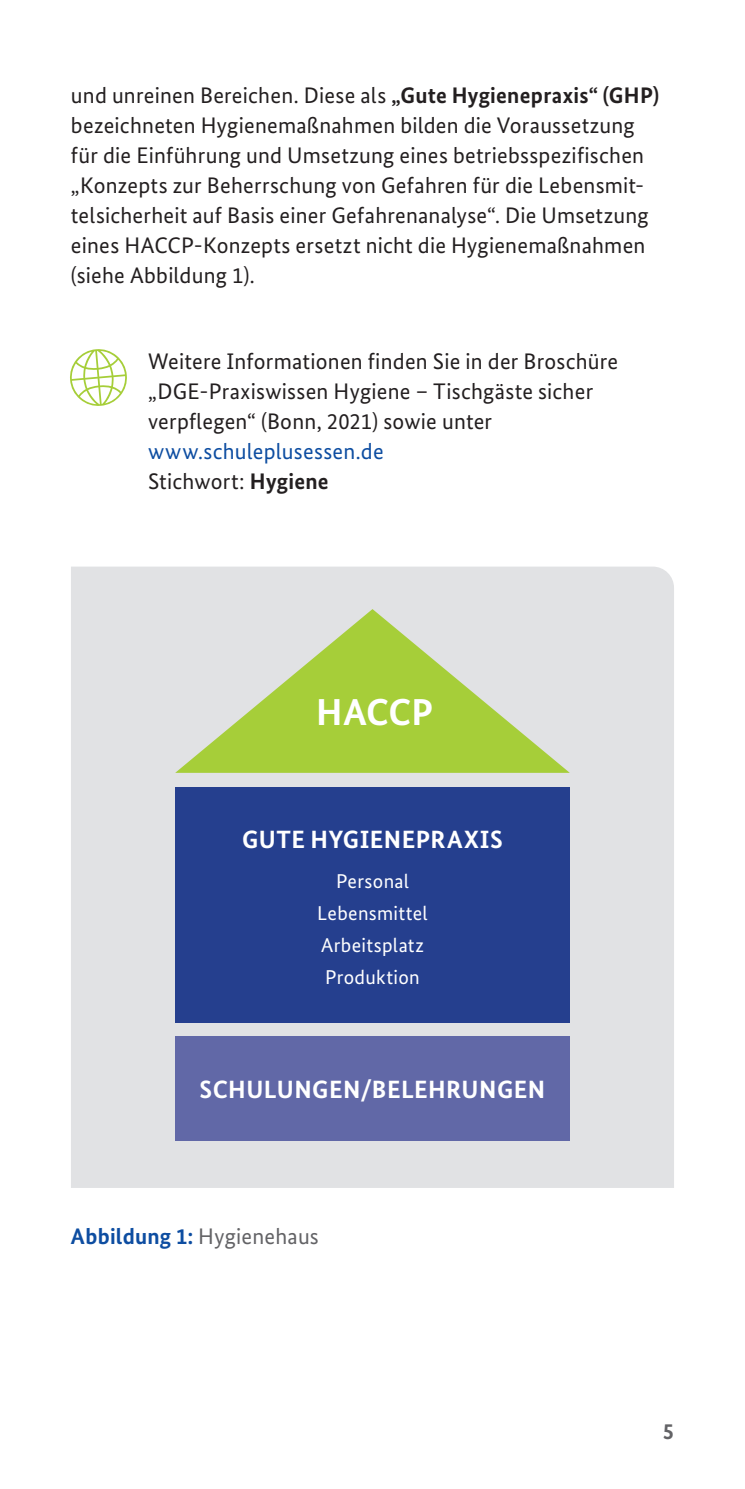
<style>
.page{position:relative;width:745px;height:1489px;background:#fff}
.page>*{position:absolute;margin:0;border:0;box-sizing:border-box;transform-origin:0 0}
.t1{font:700 37.5px "Bundes Sans";color:#fff}
.t2{font:700 25px "Bundes Sans";letter-spacing:.02em;color:#fff}
.t3{font:22.5px/30px "Bundes Sans";letter-spacing:.01em;color:#231f20}
.t4{font:22.5px/30px "Bundes Sans";letter-spacing:.01em;color:#0d4da1}
.t5{font:700 22.5px "Bundes Sans";letter-spacing:.01em;color:#0d4da1}
.t6{font:700 22.5px "Bundes Sans";color:#636366}
.t7{font:20px/32px "Bundes Sans";letter-spacing:.015em;color:#fff;text-align:center}
.s1{font-weight:700}
.s2{color:#231f20}
.s3{font-weight:700;color:#231f20}
.s4{font-weight:400;color:#636366}
</style>
<div class="page">
<div style="left:71px;top:566px;width:602px;height:621px;background:#e1e2e4"></div>
<svg style="left:175px;top:609px;width:394px;height:163px;background:#c3d88e"></svg>
<div style="left:175px;top:787px;width:394px;height:235px;background:#253f8e"></div>
<div style="left:175px;top:1036px;width:394px;height:104px;background:#6168a7"></div>
<svg style="left:70px;top:349px;width:57px;height:57px"></svg>
<p class="t3" style="left:71px;top:80px;width:589px">und unreinen Bereichen. Diese als <span class="s1">„Gute Hygienepraxis“ (GHP) </span>bezeichneten Hygienemaßnahmen bilden die Voraussetzung für die Einführung und Umsetzung eines betriebsspezifischen „Konzepts zur Beherrschung von Gefahren für die Lebensmit&shy;telsicherheit auf Basis einer Gefahrenanalyse“. Die Umsetzung eines HACCP-Konzepts ersetzt nicht die Hygienemaßnahmen (siehe Abbildung 1).</p>
<p class="t3" style="left:148px;top:346px;width:471px">Weitere Informationen finden Sie in der Broschüre „DGE-Praxiswissen Hygiene – Tischgäste sicher verpflegen“ (Bonn, 2021) sowie unter</p>
<p class="t4" style="left:148px;top:436px;width:237px">www.schuleplusessen.de<br><span class="s2">Stichwort:</span> <span class="s3">Hygiene</span></p>
<h1 class="t1" style="left:316px;top:689px;width:118px">HACCP</h1>
<p class="t2" style="left:242px;top:824px;width:262px">GUTE HYGIENEPRAXIS</p>
<p class="t7" style="left:317px;top:864px;width:112px">Personal<br>Lebensmittel<br>Arbeitsplatz<br>Produktion</p>
<p class="t2" style="left:199px;top:1073px;width:347px">SCHULUNGEN/BELEHRUNGEN</p>
<p class="t5" style="left:71px;top:1222px;width:249px">Abbildung 1: <span class="s4">Hygienehaus</span></p>
<p class="t6" style="left:662px;top:1417px;width:13px">5</p>
</div>
